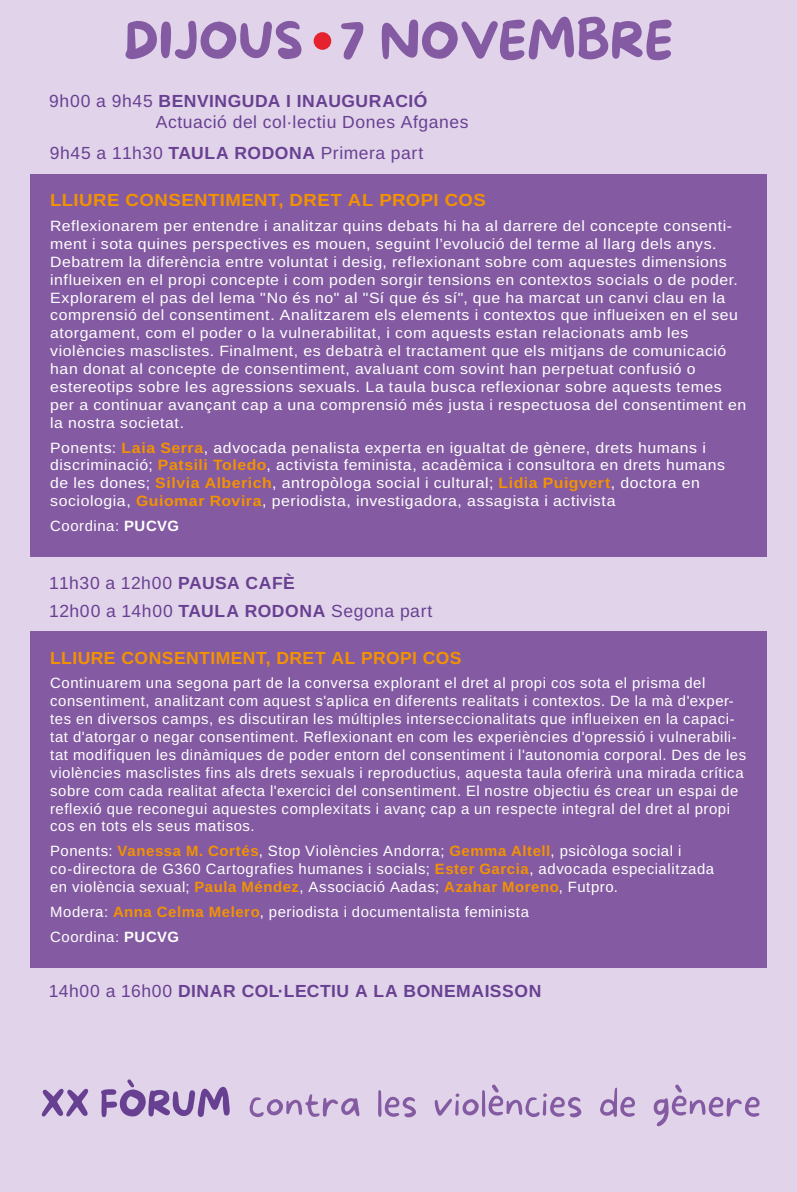
<style>
.page{position:relative;width:797px;height:1192px;background:#fff}
.page>*{position:absolute;margin:0;border:0;box-sizing:border-box;transform-origin:0 0}
.t1{font:50.75px "More Sugar";color:#845ba2}
.t2{font:17.5px/21px "Arimo";letter-spacing:.03em;color:#684092}
.t3{font:17.5px "Arimo";letter-spacing:.025em;color:#f39200;scale:1.06 1}
.t4{font:17.5px "Arimo";letter-spacing:.025em;color:#f39200}
.t5{font:14.88px/17.8px "Arimo";letter-spacing:.035em;color:#fff;scale:1.06 1}
.t6{font:14.88px/17.8px "Arimo";letter-spacing:.035em;color:#fff}
.s1{font-family:"Myriad Pro"}
.s2{font-weight:700;color:#f39200}
.s3{font-weight:700}
</style>
<div class="page">
<div style="left:0;top:0;width:796px;height:1191px;background:#e1d3e9"></div>
<div style="left:30px;top:174px;width:736px;height:382px;background:#845ba2"></div>
<div style="left:30px;top:631px;width:736px;height:336px;background:#845ba2"></div>
<svg style="left:42px;top:1088px;width:46px;height:28px"></svg>
<svg style="left:101px;top:1079px;width:129px;height:37px"></svg>
<svg style="left:249px;top:1094px;width:110px;height:23px"></svg>
<svg style="left:378px;top:1090px;width:38px;height:27px"></svg>
<svg style="left:434px;top:1084px;width:147px;height:33px"></svg>
<svg style="left:600px;top:1087px;width:35px;height:29px"></svg>
<svg style="left:653px;top:1084px;width:106px;height:41px"></svg>
<div style="left:313px;top:32px;width:18px;height:18px;background:#e5232f;border-radius:50%"></div>
<h1 class="t1" style="left:123px;top:13px;width:551px">DÏJÕÛS <span class="s1">·</span> 7 NÕVEMBRE</h1>
<p class="t2" style="left:156px;top:91px;width:314px;text-indent:-107px">9h00 a 9h45 BENVINGUDA I INAUGURACIÓ<br>Actuació del col·lectiu Dones Afganes</p>
<p class="t2" style="left:50px;top:142px;width:375px">9h45 a 11h30 TAULA RODONA Primera part</p>
<p class="t3" style="left:50px;top:190px;width:412px">LLIURE CONSENTIMENT, DRET AL PROPI COS</p>
<p class="t5" style="left:50px;top:217px;width:657px">Reflexionarem per entendre i analitzar quins debats hi ha al darrere del concepte consenti&shy;ment i sota quines perspectives es mouen, seguint l’evolució del terme al llarg dels anys.<br>Debatrem la diferència entre voluntat i desig, reflexionant sobre com aquestes dimensions influeixen en el propi concepte i com poden sorgir tensions en contextos socials o de poder.<br>Explorarem el pas del lema "No és no" al "Sí que és sí", que ha marcat un canvi clau en la comprensió del consentiment. Analitzarem els elements i contextos que influeixen en el seu atorgament, com el poder o la vulnerabilitat, i com aquests estan relacionats amb les violències masclistes. Finalment, es debatrà el tractament que els mitjans de comunicació han donat al concepte de consentiment, avaluant com sovint han perpetuat confusió o estereotips sobre les agressions sexuals. La taula busca reflexionar sobre aquests temes per a continuar avançant cap a una comprensió més justa i respectuosa del consentiment en la nostra societat.</p>
<p class="t5" style="left:50px;top:438px;width:638px">Ponents: <span class="s2">Laia Serra</span>, advocada penalista experta en igualtat de gènere, drets humans i discriminació; <span class="s2">Patsili Toledo</span>, activista feminista, acadèmica i consultora en drets humans de les dones; <span class="s2">Silvia Alberich</span>, antropòloga social i cultural; <span class="s2">Lidia Puigvert</span>, doctora en sociologia, <span class="s2">Guiomar Rovira</span>, periodista, investigadora, assagista i activista</p>
<p class="t6" style="left:50px;top:516px;width:130px">Coordina: <span class="s3">PUCVG</span></p>
<p class="t2" style="left:49px;top:568px;width:384px;line-height:28px">11h30 a 12h00 PAUSA CAFÈ<br>12h00 a 14h00 TAULA RODONA Segona part</p>
<p class="t4" style="left:50px;top:647px;width:412px">LLIURE CONSENTIMENT, DRET AL PROPI COS</p>
<p class="t6" style="left:50px;top:674px;width:697px">Continuarem una segona part de la conversa explorant el dret al propi cos sota el prisma del consentiment, analitzant com aquest s'aplica en diferents realitats i contextos. De la mà d'exper&shy;tes en diversos camps, es discutiran les múltiples interseccionalitats que influeixen en la capaci&shy;tat d'atorgar o negar consentiment. Reflexionant en com les experiències d'opressió i vulnerabili&shy;tat modifiquen les dinàmiques de poder entorn del consentiment i l'autonomia corporal. Des de les violències masclistes fins als drets sexuals i reproductius, aquesta taula oferirà una mirada crítica sobre com cada realitat afecta l'exercici del consentiment. El nostre objectiu és crear un espai de reflexió que reconegui aquestes complexitats i avanç cap a un respecte integral del dret al propi cos en tots els seus matisos.</p>
<p class="t6" style="left:50px;top:842px;width:665px">Ponents: <span class="s2">Vanessa M. Cortés</span>, Stop Violències Andorra; <span class="s2">Gemma Altell</span>, psicòloga social i co-directora de G360 Cartografies humanes i socials; <span class="s2">Ester Garcia</span>, advocada especialitzada en violència sexual; <span class="s2">Paula Méndez</span>, Associació Aadas; <span class="s2">Azahar Moreno</span>, Futpro.</p>
<p class="t6" style="left:50px;top:899px;width:480px;line-height:24.8px">Modera: <span class="s2">Anna Celma Melero</span>, periodista i documentalista feminista<br>Coordina: <span class="s3">PUCVG</span></p>
<p class="t2" style="left:49px;top:980px;width:494px">14h00 a 16h00 DINAR COL·LECTIU A LA BONEMAISSON</p>
</div>
